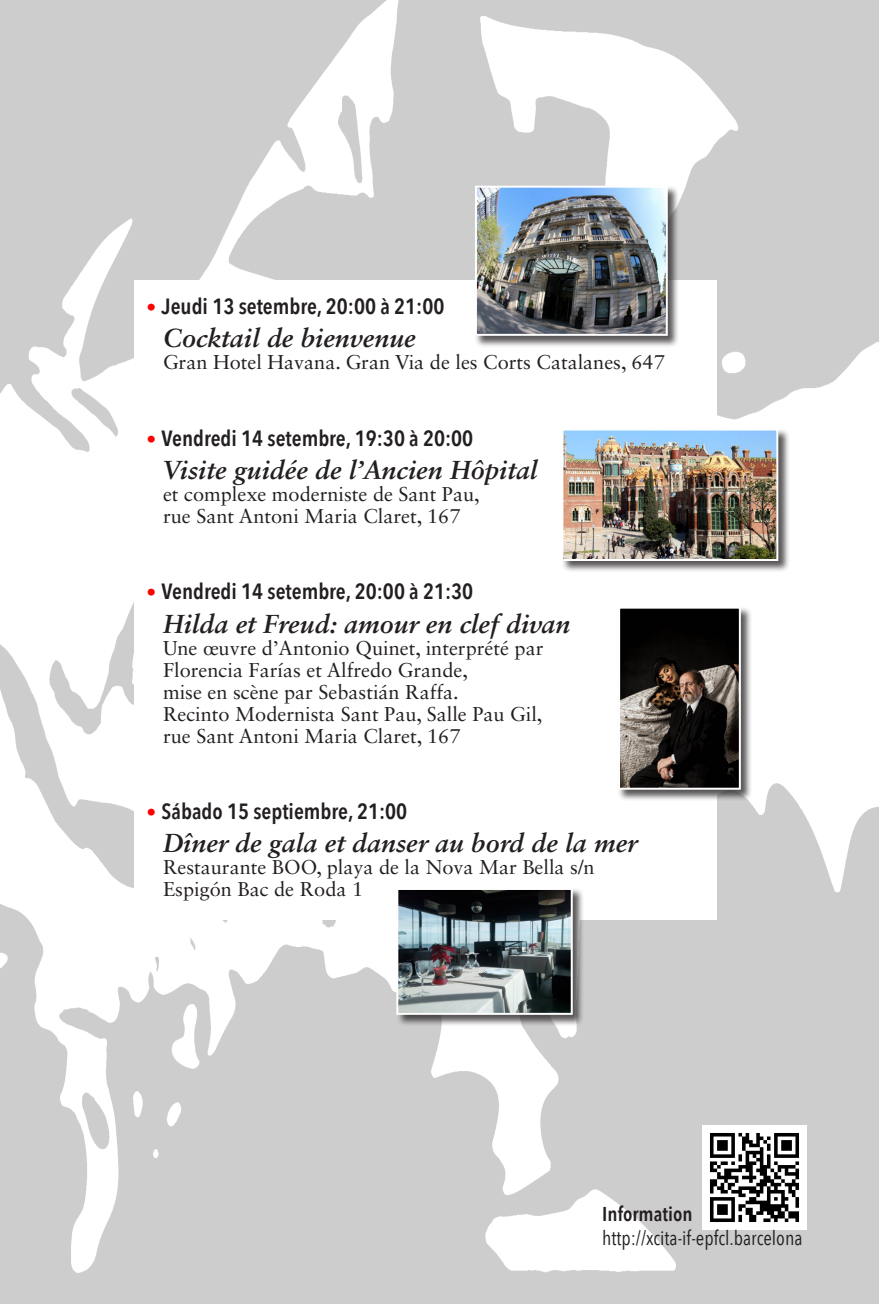
<style>
.page{position:relative;width:879px;height:1304px;background:#fff}
.page>*{position:absolute;margin:0;border:0;box-sizing:border-box;transform-origin:0 0}
.Otras_activid{font:italic 700 26px "Sabon LT Std";color:#231f20}
.Hora-Mesa{font:600 22px "Avenir Next Condensed";color:#231f20}
.Otra_act_2{font:20px/22px "Sabon LT Std";color:#231f20}
.Intervencion{font:20px "Sabon LT Std";color:#231f20}
.Tiulo14{font:20px/24px "Avenir Next Condensed";color:#231f20}
.s1{font-family:"Sabon LT";font-weight:400;font-style:italic;font-size:20px;color:#f00}
.s2{font-weight:600}
</style>
<div class="page">
<img style="left:0;top:0;width:879px;height:1304px">
<div style="left:135px;top:281px;width:582px;height:639px;background:#fff"></div>
<div style="left:396px;top:887px;width:188px;height:139px;background:#231f20;opacity:.75"></div>
<img style="left:399px;top:891px;width:171px;height:121px">
<div style="left:396px;top:888px;width:177px;height:127px;border:2px solid #fff"></div>
<div style="left:617px;top:606px;width:135px;height:195px;background:#231f20;opacity:.75"></div>
<img style="left:621px;top:610px;width:117px;height:177px">
<div style="left:618px;top:607px;width:123px;height:183px;border:2px solid #fff"></div>
<div style="left:474px;top:185px;width:205px;height:163px;background:#231f20;opacity:.75"></div>
<img style="left:478px;top:189px;width:187px;height:144px">
<div style="left:475px;top:186px;width:193px;height:150px;border:2px solid #fff"></div>
<div style="left:561px;top:428px;width:229px;height:145px;background:#231f20;opacity:.75"></div>
<img style="left:564px;top:432px;width:211px;height:126px">
<div style="left:561px;top:429px;width:217px;height:132px;border:2px solid #fff"></div>
<img style="left:702px;top:1125px;width:104px;height:104px">
<p class="Hora-Mesa" style="left:146px;top:287px;width:300px"><span class="s1">•</span> Jeudi 13 setembre, 20:00 à 21:00</p>
<p class="Otras_activid" style="left:163px;top:322px;width:254px">Cocktail de bienvenue</p>
<p class="Intervencion" style="left:163px;top:350px;width:503px">Gran Hotel Havana. Gran Via de les Corts Catalanes, 647</p>
<p class="Hora-Mesa" style="left:146px;top:419px;width:329px"><span class="s1">•</span> Vendredi 14 setembre, 19:30 à 20:00</p>
<p class="Otras_activid" style="left:163px;top:454px;width:376px">Visite guidée de l’Ancien Hôpital</p>
<p class="Intervencion" style="left:163px;top:482px;width:318px">et complexe moderniste de Sant Pau,</p>
<p class="Intervencion" style="left:163px;top:504px;width:299px">rue Sant Antoni Maria Claret, 167</p>
<p class="Hora-Mesa" style="left:146px;top:573px;width:329px"><span class="s1">•</span> Vendredi 14 setembre, 20:00 à 21:30</p>
<p class="Otras_activid" style="left:163px;top:608px;width:409px">Hilda et Freud: amour en clef divan</p>
<p class="Otra_act_2" style="left:163px;top:637px;width:382px">Une œuvre d’Antonio Quinet, interprété par<br>Florencia Farías et Alfredo Grande,<br>mise en scène par Sebastián Raffa.</p>
<p class="Otra_act_2" style="left:163px;top:703px;width:381px">Recinto Modernista Sant Pau, Salle Pau Gil, rue Sant Antoni Maria Claret, 167</p>
<p class="Hora-Mesa" style="left:146px;top:792px;width:263px"><span class="s1">•</span> Sábado 15 septiembre, 21:00</p>
<p class="Otras_activid" style="left:163px;top:828px;width:476px">Dîner de gala et danser au bord de la mer</p>
<p class="Intervencion" style="left:163px;top:855px;width:433px">Restaurante BOO, playa de la Nova Mar Bella s/n</p>
<p class="Intervencion" style="left:163px;top:877px;width:202px">Espigón Bac de Roda 1</p>
<p class="Tiulo14" style="left:602px;top:1201px;width:202px"><span class="s2">Information </span>http://xcita-if-epfcl.barcelona</p>
</div>
